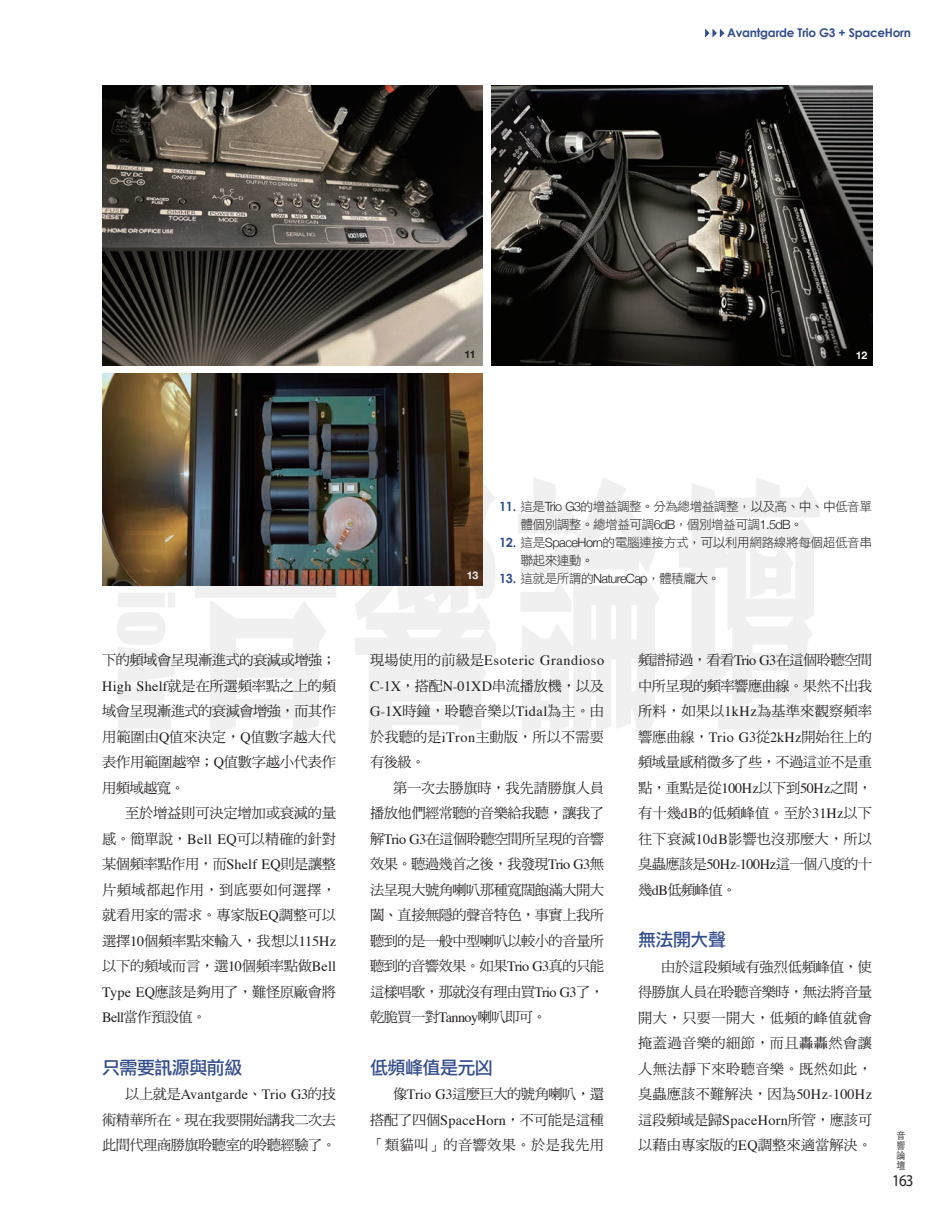
<style>
.page{position:relative;width:936px;height:1212px;background:#fff}
.page>*{position:absolute;margin:0;border:0;box-sizing:border-box;transform-origin:0 0}
.t1{font:18px "DF Li Hei Std W5";letter-spacing:-.03em;color:#354e8c}
.t2{font:16.5px "Myriad Pro";color:#231f20;scale:.91 1}
.t3{font:14.25px/25.5px "DF Ming Std W5";letter-spacing:-.02em;color:#231f20;text-align:justify}
.t4{font:14.25px "Times";letter-spacing:.04em;color:#231f20}
.t5{font:14.25px "Times";letter-spacing:.015em;color:#231f20}
.t6{font:12.75px/18px "DF Li Hei Std W3";letter-spacing:-.05em;color:#231f20}
.t7{font:700 12px "Century Gothic";letter-spacing:-.02em;color:#354e8c}
.t8{font:700 10.5px "Helvetica Neue";color:#fff}
.t9{font:700 10.5px "Helvetica Neue";color:#231f20}
.t10{font:300 9.9px/10.2px "ST Heiti TC";color:#231f20;text-align:justify;scale:.91 1}
.s1{font-family:"Times"}
.s2{font-family:"DF Ming Std W5"}
.s3{font-family:"Century Gothic";font-weight:700;color:#354e8c}
.s4{font-family:"Helvetica Neue";font-weight:300}
</style>
<div class="page">
<img style="left:102px;top:85px;width:381px;height:280px">
<img style="left:102px;top:374px;width:381px;height:211px">
<img style="left:491px;top:85px;width:381px;height:280px">
<svg style="left:705px;top:29px;width:19px;height:9px"></svg>
<img style="left:117px;top:478px;width:702px;height:256px">
<p class="t7" style="left:727px;top:26px;width:185px">Avantgarde Trio G3 + SpaceHorn</p>
<p class="t9" style="left:464px;top:346px;width:13px">11</p>
<p class="t8" style="left:855px;top:347px;width:13px">12</p>
<p class="t3" style="left:102px;top:647px;width:235px">下的頻域會呈現漸進式的衰減或增強；<span class="s1">High Shelf</span>就是在所選頻率點之上的頻域會呈現漸進式的衰減會增強，而其作用範圍由<span class="s1">Q</span>值來決定，<span class="s1">Q</span>值數字越大代表作用範圍越窄；<span class="s1">Q</span>值數字越小代表作用頻域越寬。</p>
<p class="t3" style="left:102px;top:800px;width:235px;text-indent:23px">至於增益則可決定增加或衰減的量感。簡單說，<span class="s1">Bell EQ</span>可以精確的針對某個頻率點作用，而<span class="s1">Shelf EQ</span>則是讓整片頻域都起作用，到底要如何選擇，就看用家的需求。專家版<span class="s1">EQ</span>調整可以選擇<span class="s1">10</span>個頻率點來輸入，我想以<span class="s1">115Hz</span>以下的頻域而言，選<span class="s1">10</span>個頻率點做<span class="s1">Bell Type EQ</span>應該是夠用了，難怪原廠會將<span class="s1">Bell</span>當作預設值。</p>
<p class="t1" style="left:102px;top:1057px;width:142px">只需要訊源與前級</p>
<p class="t5" style="left:125px;top:1081px;width:212px"><span class="s2">以上就是</span>Avantgarde<span class="s2">、</span>Trio G3<span class="s2">的技</span></p>
<p class="t3" style="left:102px;top:1106px;width:235px">術精華所在。現在我要開始講我二次去此間代理商勝旗聆聽室的聆聽經驗了。</p>
<p class="t8" style="left:467px;top:567px;width:13px">13</p>
<p class="t6" style="left:520px;top:497px;width:353px;text-indent:-21px"><span class="s3">11.</span> 這是<span class="s4">Trio G3</span>的增益調整。分為總增益調整，以及高、中、中低音單體個別調整。總增益可調<span class="s4">6dB</span>，個別增益可調<span class="s4">1.5dB</span>。</p>
<p class="t6" style="left:520px;top:533px;width:353px;text-indent:-21px"><span class="s3">12.</span> 這是<span class="s4">SpaceHorn</span>的電腦連接方式，可以利用網路線將每個超低音串聯起來連動。</p>
<p class="t6" style="left:499px;top:569px;width:223px"><span class="s3">13.</span> 這就是所謂的<span class="s4">NatureCap</span>，體積龐大。</p>
<p class="t4" style="left:370px;top:647px;width:235px"><span class="s2">現場使用的前級是</span>Esoteric Grandioso</p>
<p class="t3" style="left:370px;top:673px;width:235px"><span class="s1">C-1X</span>，搭配<span class="s1">N-01XD</span>串流播放機，以及<span class="s1">G-1X</span>時鐘，聆聽音樂以<span class="s1">Tidal</span>為主。由於我聽的是<span class="s1">iTron</span>主動版，所以不需要有後級。</p>
<p class="t3" style="left:370px;top:775px;width:235px;text-indent:23px">第一次去勝旗時，我先請勝旗人員播放他們經常聽的音樂給我聽，讓我了解<span class="s1">Trio G3</span>在這個聆聽空間所呈現的音響效果。聽過幾首之後，我發現<span class="s1">Trio G3</span>無法呈現大號角喇叭那種寬闊飽滿大開大闔、直接無隱的聲音特色，事實上我所聽到的是一般中型喇叭以較小的音量所聽到的音響效果。如果<span class="s1">Trio G3</span>真的只能這樣唱歌，那就沒有理由買<span class="s1">Trio G3</span>了，乾脆買一對<span class="s1">Tannoy</span>喇叭即可。</p>
<p class="t1" style="left:370px;top:1057px;width:124px">低頻峰值是元凶</p>
<p class="t3" style="left:370px;top:1081px;width:235px;text-indent:23px">像<span class="s1">Trio G3</span>這麼巨大的號角喇叭，還搭配了四個<span class="s1">SpaceHorn</span>，不可能是這種「類貓叫」的音響效果。於是我先用</p>
<p class="t3" style="left:638px;top:647px;width:235px">頻譜掃過，看看<span class="s1">Trio G3</span>在這個聆聽空間中所呈現的頻率響應曲線。果然不出我所料，如果以<span class="s1">1kHz</span>為基準來觀察頻率響應曲線，<span class="s1">Trio G3</span>從<span class="s1">2kHz</span>開始往上的頻域量感稍微多了些，不過這並不是重點，重點是從<span class="s1">100Hz</span>以下到<span class="s1">50Hz</span>之間，有十幾<span class="s1">dB</span>的低頻峰值。至於<span class="s1">31Hz</span>以下往下衰減<span class="s1">10dB</span>影響也沒那麼大，所以臭蟲應該是<span class="s1">50Hz-100Hz</span>這一個八度的十幾<span class="s1">dB</span>低頻峰值。</p>
<p class="t1" style="left:638px;top:930px;width:89px">無法開大聲</p>
<p class="t3" style="left:638px;top:953px;width:235px;text-indent:23px">由於這段頻域有強烈低頻峰值，使得勝旗人員在聆聽音樂時，無法將音量開大，只要一開大，低頻的峰值就會掩蓋過音樂的細節，而且轟轟然會讓人無法靜下來聆聽音樂。既然如此，臭蟲應該不難解決，因為<span class="s1">50Hz-100Hz</span>這段頻域是歸<span class="s1">SpaceHorn</span>所管，應該可以藉由專家版的<span class="s1">EQ</span>調整來適當解決。</p>
<p class="t10" style="left:896px;top:1129px;width:11px">音響論壇</p>
<p class="t2" style="left:892px;top:1170px;width:25px">163</p>
</div>
